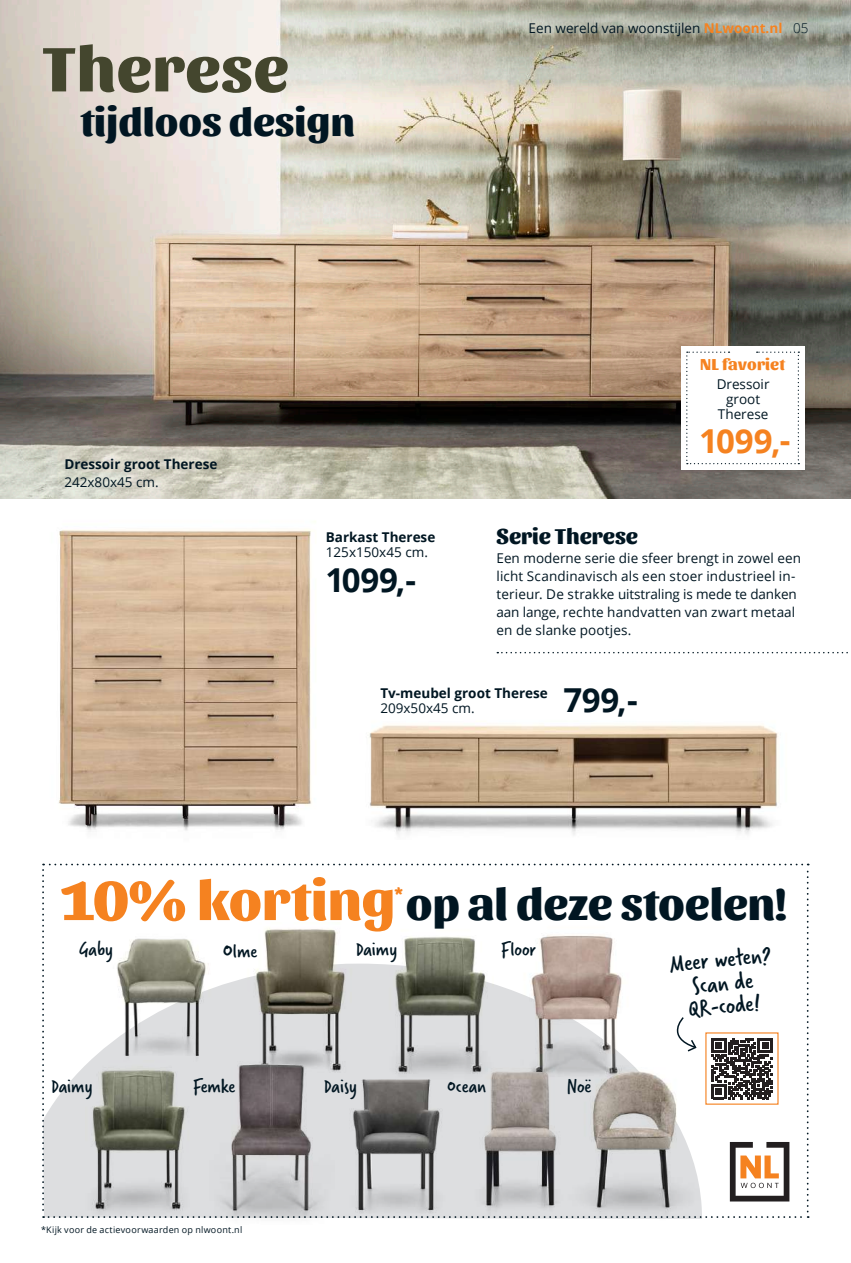
<style>
.page{position:relative;width:851px;height:1263px;background:#fff}
.page>*{position:absolute;margin:0;border:0;box-sizing:border-box;transform-origin:0 0}
.t1{font:800 65.55px "Sansita";letter-spacing:.01em;color:#44462e}
.t2{font:800 57.3px "Sansita";letter-spacing:-.005em;color:#f58220}
.t3{font:800 45.9px "Sansita";letter-spacing:-.005em;color:#011622}
.t4{font:800 40.5px "Sansita";color:#011622}
.t5{font:700 33px "Open Sans";letter-spacing:-.005em;color:#011622}
.t6{font:700 33px "Open Sans";color:#f58220}
.t7{font:25.5px/23.2px "Verveine";color:#011622;text-align:center}
.t8{font:800 22.5px "Sansita";color:#011622}
.t9{font:20.85px "Verveine";color:#011622}
.t10{font:800 19.95px "Sansita";color:#f58220}
.t11{font:800 16.5px "Sansita";letter-spacing:.01em;color:#f58220}
.t12{font:13.5px/18px "Open Sans";color:#011622}
.t13{font:700 13.5px "Open Sans";color:#011622}
.t14{font:9px "Open Sans";letter-spacing:.025em;color:#011622}
.s1{font-weight:700;color:#f58220}
.s2{font-weight:300}
.s3{font-size:24px}
</style>
<div class="page">
<img style="left:0;top:0;width:850px;height:499px">
<img style="left:61px;top:521px;width:255px;height:311px">
<img style="left:59px;top:531px;width:249px;height:294px">
<img style="left:369px;top:725px;width:410px;height:110px">
<img style="left:370px;top:726px;width:405px;height:100px">
<div style="left:680px;top:346px;width:124px;height:124px;background:#fff"></div>
<svg style="left:686px;top:352px;width:113px;height:112px"></svg>
<svg style="left:497px;top:652px;width:351px;height:1px"></svg>
<svg style="left:42px;top:864px;width:766px;height:354px"></svg>
<h1 class="t1" style="left:43px;top:29px;width:247px">Therese</h1>
<h3 class="t4" style="left:80px;top:98px;width:276px">tijdloos design</h3>
<p class="t12" style="left:528px;top:19px;width:281px">Een wereld van woonstijlen <span class="s1">NLwoont.nl</span> <span class="s2">05</span></p>
<p class="t13" style="left:64px;top:454px;width:154px">Dressoir groot Therese</p>
<p class="t12" style="left:64px;top:473px;width:96px">242x80x45 cm.</p>
<p class="t13" style="left:326px;top:528px;width:111px">Barkast Therese</p>
<p class="t12" style="left:326px;top:543px;width:104px">125x150x45 cm.</p>
<h3 class="t5" style="left:325px;top:557px;width:92px">1099,-</h3>
<p class="t11" style="left:700px;top:354px;width:86px">NL favoriet</p>
<p class="t12" style="left:716px;top:377px;width:54px;line-height:15px;text-align:center">Dressoir groot<br>Therese</p>
<h3 class="t6" style="left:699px;top:418px;width:93px">1099,-</h3>
<h3 class="t8" style="left:496px;top:523px;width:143px">Serie Therese</h3>
<p class="t12" style="left:496px;top:549px;width:306px">Een moderne serie die sfeer brengt in zowel een licht Scandinavisch als een stoer industrieel in&shy;terieur. De strakke uitstraling is mede te danken aan lange, rechte handvatten van zwart metaal en de slanke pootjes.</p>
<p class="t13" style="left:380px;top:683px;width:169px">Tv-meubel groot Therese</p>
<p class="t12" style="left:380px;top:699px;width:96px">209x50x45 cm.</p>
<h3 class="t5" style="left:563px;top:677px;width:76px">799,-</h3>
<h2 class="t2" style="left:59px;top:866px;width:337px">10% korting</h2>
<h3 class="t10" style="left:394px;top:882px;width:11px">*</h3>
<h3 class="t3" style="left:405px;top:877px;width:382px">op al deze stoelen!</h3>
<h3 class="t7" style="left:668px;top:952px;width:103px;rotate:-5deg">Meer weten?<br>Scan de<br>QR-code!</h3>
<h3 class="t9" style="left:79px;top:935px;width:36px">Gaby</h3>
<h3 class="t9" style="left:501px;top:935px;width:37px">Floor</h3>
<h3 class="t9" style="left:355px;top:935px;width:43px">Daimy</h3>
<h3 class="t9" style="left:223px;top:937px;width:36px"><span class="s3">O</span>lme</h3>
<h3 class="t9" style="left:51px;top:1072px;width:43px">Daimy</h3>
<h3 class="t9" style="left:193px;top:1072px;width:44px">Femke</h3>
<h3 class="t9" style="left:447px;top:1072px;width:40px">Ocean</h3>
<h3 class="t9" style="left:324px;top:1072px;width:35px">Daisy</h3>
<h3 class="t9" style="left:566px;top:1072px;width:26px">Noë</h3>
<p class="t14" style="left:41px;top:1223px;width:203px">*Kijk voor de actievoorwaarden op nlwoont.nl</p>
</div>
